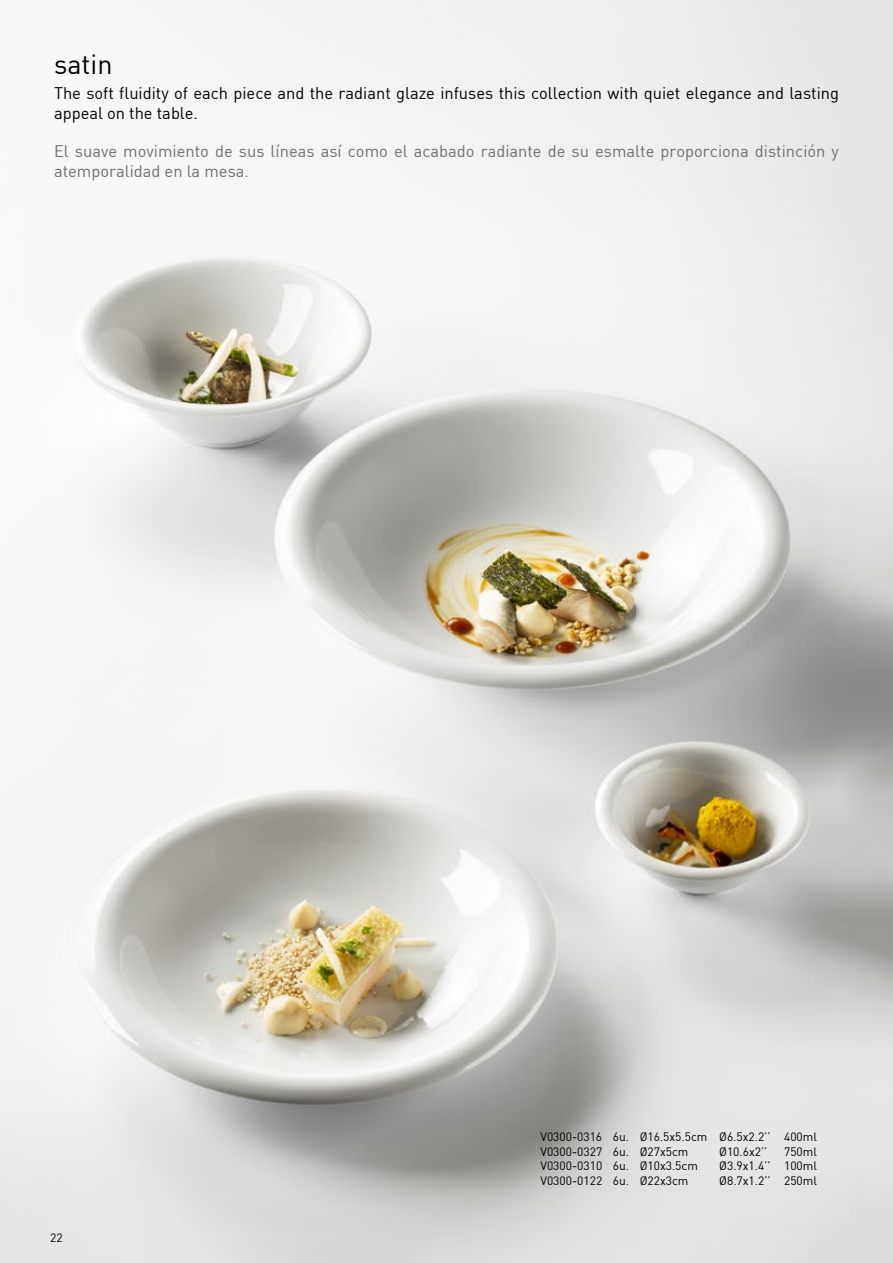
<style>
.page{position:relative;width:893px;height:1263px;background:#fff}
.page>*{position:absolute;margin:0;border:0;box-sizing:border-box;transform-origin:0 0}
.t1{font:27px "DIN";color:#000}
.t2{font:16.5px/19.8px "DIN";color:#000}
.t3{font:16.5px/19.8px "DIN";color:#6d6e71}
.t4{font:12px/14.9px "DIN";color:#000;text-align:justify}
</style>
<div class="page">
<img style="left:0;top:0;width:893px;height:1263px">
<h1 class="t1" style="left:54px;top:48px;width:60px">satin</h1>
<h2 class="t2" style="left:54px;top:83px;width:787px">The soft fluidity of each piece and the radiant glaze infuses this collection with quiet elegance and lasting appeal on the table.</h2>
<h2 class="t3" style="left:54px;top:141px;width:786px">El suave movimiento de sus líneas así como el acabado radiante de su esmalte proporciona distinción y atemporalidad en la mesa.</h2>
<p class="t4" style="left:50px;top:1230px;width:14px">22</p>
<p class="t4" style="left:540px;top:1129px;width:90px">V0300-0316 6u.</p>
<p class="t4" style="left:719px;top:1129px;width:53px">Ø6.5x2.2’’</p>
<p class="t4" style="left:540px;top:1143px;width:90px">V0300-0327 6u.</p>
<p class="t4" style="left:719px;top:1143px;width:50px">Ø10.6x2’’</p>
<p class="t4" style="left:540px;top:1158px;width:90px">V0300-0310 6u.</p>
<p class="t4" style="left:719px;top:1158px;width:53px">Ø3.9x1.4’’</p>
<p class="t4" style="left:640px;top:1129px;width:69px">Ø16.5x5.5cm</p>
<p class="t4" style="left:640px;top:1143px;width:50px">Ø27x5cm</p>
<p class="t4" style="left:640px;top:1158px;width:60px">Ø10x3.5cm</p>
<p class="t4" style="left:540px;top:1173px;width:149px">V0300-0122 6u. Ø22x3cm</p>
<p class="t4" style="left:719px;top:1173px;width:53px">Ø8.7x1.2’’</p>
<p class="t4" style="left:784px;top:1129px;width:34px">400ml 750ml 100ml 250ml</p>
</div>
